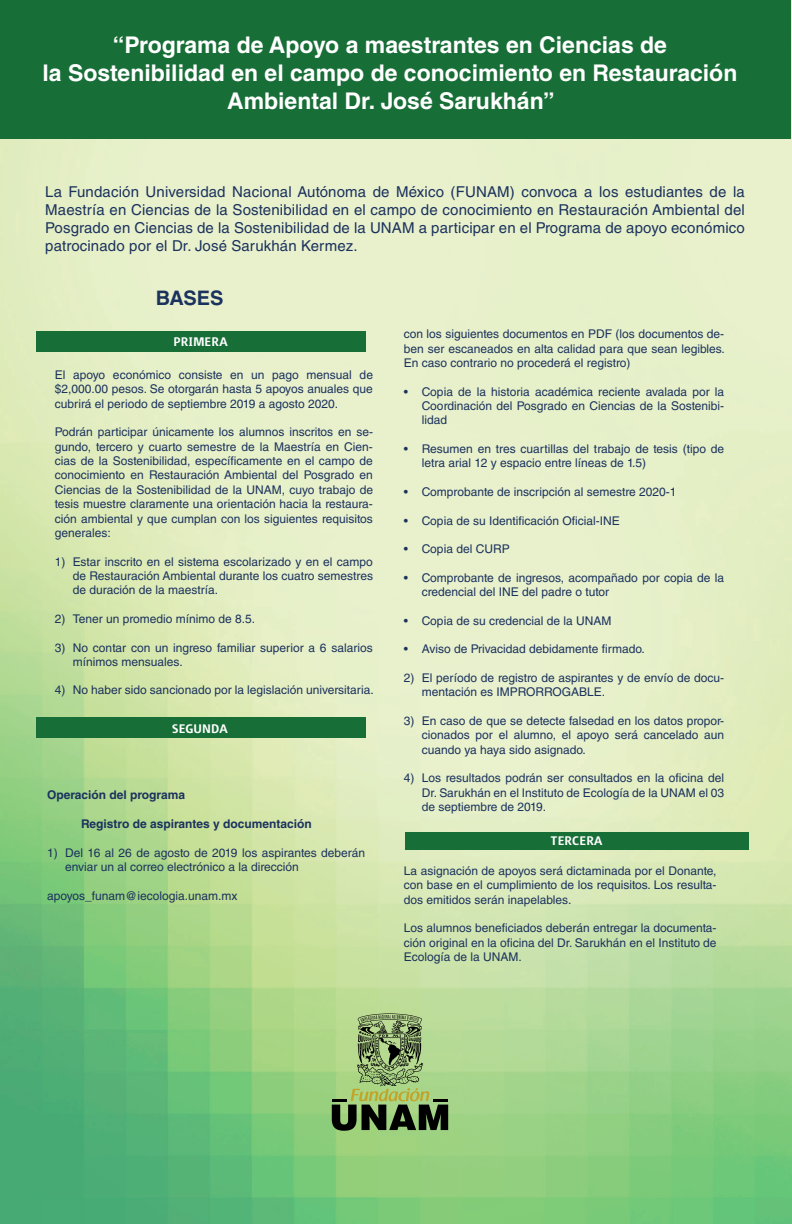
<style>
.page{position:relative;width:792px;height:1224px;background:#fff}
.page>*{position:absolute;margin:0;border:0;box-sizing:border-box;transform-origin:0 0}
.t1{font:700 23px/27.6px "Helvetica LT Std";color:#fff;text-align:center}
.t2{font:700 20px "Helvetica LT Std";letter-spacing:-.01em;color:#1b325d}
.t3{font:500 16px "Surface";color:#fff}
.t4{font:15px/18px "Helvetica LT Std";letter-spacing:.01em;color:#1b325d;text-align:justify}
.t5{font:12px/14.4px "Helvetica LT Std";color:#1b325d;text-align:justify}
.t6{font:700 12px "Helvetica LT Std";color:#1b325d}
</style>
<div class="page">
<img style="left:0;top:0;width:792px;height:1224px">
<div style="left:36px;top:331px;width:329px;height:20px;background:#186e37"></div>
<div style="left:36px;top:718px;width:329px;height:20px;background:#186e37"></div>
<div style="left:0;top:0;width:791px;height:138px;background:#186e37"></div>
<div style="left:405px;top:833px;width:343px;height:17px;background:#186e37"></div>
<svg style="left:332px;top:1013px;width:116px;height:118px;background:#829e64"></svg>
<h1 class="t1" style="left:43px;top:31px;width:696px">“Programa de Apoyo a maestrantes en Ciencias de<br>la Sostenibilidad en el campo de conocimiento en Restauración<br>Ambiental Dr. José Sarukhán”</h1>
<p class="t4" style="left:45px;top:182px;width:701px">La Fundación Universidad Nacional Autónoma de México (FUNAM) convoca a los estudiantes de la Maestría en Ciencias de la Sostenibilidad en el campo de conocimiento en Restauración Ambiental del Posgrado en Ciencias de la Sostenibilidad de la UNAM a participar en el Programa de apoyo económico patrocinado por el Dr. José Sarukhán Kermez.</p>
<h2 class="t2" style="left:156px;top:286px;width:69px">BASES</h2>
<h3 class="t3" style="left:174px;top:335px;width:56px">PRIMERA</h3>
<p class="t5" style="left:55px;top:367px;width:320px">El apoyo económico consiste en un pago mensual de $2,000.00 pesos. Se otorgarán hasta 5 apoyos anuales que cubrirá el periodo de septiembre 2019 a agosto 2020.</p>
<p class="t5" style="left:55px;top:425px;width:320px">Podrán participar únicamente los alumnos inscritos en se&shy;gundo, tercero y cuarto semestre de la Maestría en Cien&shy;cias de la Sostenibilidad, específicamente en el campo de conocimiento en Restauración Ambiental del Posgrado en Ciencias de la Sostenibilidad de la UNAM, cuyo trabajo de tesis muestre claramente una orientación hacia la restaura&shy;ción ambiental y que cumplan con los siguientes requisitos generales:</p>
<p class="t5" style="left:73px;top:554px;width:302px;text-indent:-18px">1) Estar inscrito en el sistema escolarizado y en el campo de Restauración Ambiental durante los cuatro semestres de duración de la maestría.</p>
<p class="t5" style="left:55px;top:612px;width:202px">2) Tener un promedio mínimo de 8.5.</p>
<p class="t5" style="left:73px;top:640px;width:302px;text-indent:-18px">3) No contar con un ingreso familiar superior a 6 salarios mínimos mensuales.</p>
<p class="t5" style="left:55px;top:683px;width:320px">4) No haber sido sancionado por la legislación universitaria.</p>
<h3 class="t3" style="left:172px;top:721px;width:57px">SEGUNDA</h3>
<p class="t6" style="left:47px;top:788px;width:139px">Operación del programa</p>
<p class="t6" style="left:81px;top:816px;width:232px">Registro de aspirantes y documentación</p>
<p class="t5" style="left:65px;top:845px;width:302px;text-indent:-18px">1) Del 16 al 26 de agosto de 2019 los aspirantes deberán enviar un al correo electrónico a la dirección</p>
<p class="t5" style="left:47px;top:888px;width:192px">apoyos_funam@iecologia.unam.mx</p>
<p class="t5" style="left:404px;top:327px;width:323px">con los siguientes documentos en PDF (los documentos de&shy;ben ser escaneados en alta calidad para que sean legibles.<br>En caso contrario no procederá el registro)</p>
<p class="t5" style="left:422px;top:384px;width:304px;text-indent:-18px">• Copia de la historia académica reciente avalada por la Coordinación del Posgrado en Ciencias de la Sostenibi&shy;lidad</p>
<p class="t5" style="left:422px;top:442px;width:304px;text-indent:-18px">• Resumen en tres cuartillas del trabajo de tesis (tipo de letra arial 12 y espacio entre líneas de 1.5)</p>
<p class="t5" style="left:404px;top:485px;width:274px">• Comprobante de inscripción al semestre 2020-1</p>
<p class="t5" style="left:404px;top:513px;width:217px">• Copia de su Identificación Oficial-INE</p>
<p class="t5" style="left:404px;top:542px;width:107px">• Copia del CURP</p>
<p class="t5" style="left:422px;top:570px;width:304px;text-indent:-18px">• Comprobante de ingresos, acompañado por copia de la credencial del INE del padre o tutor</p>
<p class="t5" style="left:404px;top:613px;width:209px">• Copia de su credencial de la UNAM</p>
<p class="t5" style="left:404px;top:642px;width:243px">• Aviso de Privacidad debidamente firmado.</p>
<p class="t5" style="left:422px;top:670px;width:304px;text-indent:-18px">2) El período de registro de aspirantes y de envío de docu&shy;mentación es IMPRORROGABLE.</p>
<p class="t5" style="left:422px;top:713px;width:304px;text-indent:-18px">3) En caso de que se detecte falsedad en los datos propor&shy;cionados por el alumno, el apoyo será cancelado aun cuando ya haya sido asignado.</p>
<p class="t5" style="left:422px;top:771px;width:304px;text-indent:-18px">4) Los resultados podrán ser consultados en la oficina del Dr. Sarukhán en el Instituto de Ecología de la UNAM el 03 de septiembre de 2019.</p>
<h3 class="t3" style="left:551px;top:833px;width:54px">TERCERA</h3>
<p class="t5" style="left:404px;top:864px;width:314px">La asignación de apoyos será dictaminada por el Donante, con base en el cumplimiento de los requisitos. Los resulta&shy;dos emitidos serán inapelables.</p>
<p class="t5" style="left:404px;top:921px;width:314px">Los alumnos beneficiados deberán entregar la documenta&shy;ción original en la oficina del Dr. Sarukhán en el Instituto de Ecología de la UNAM.</p>
</div>
